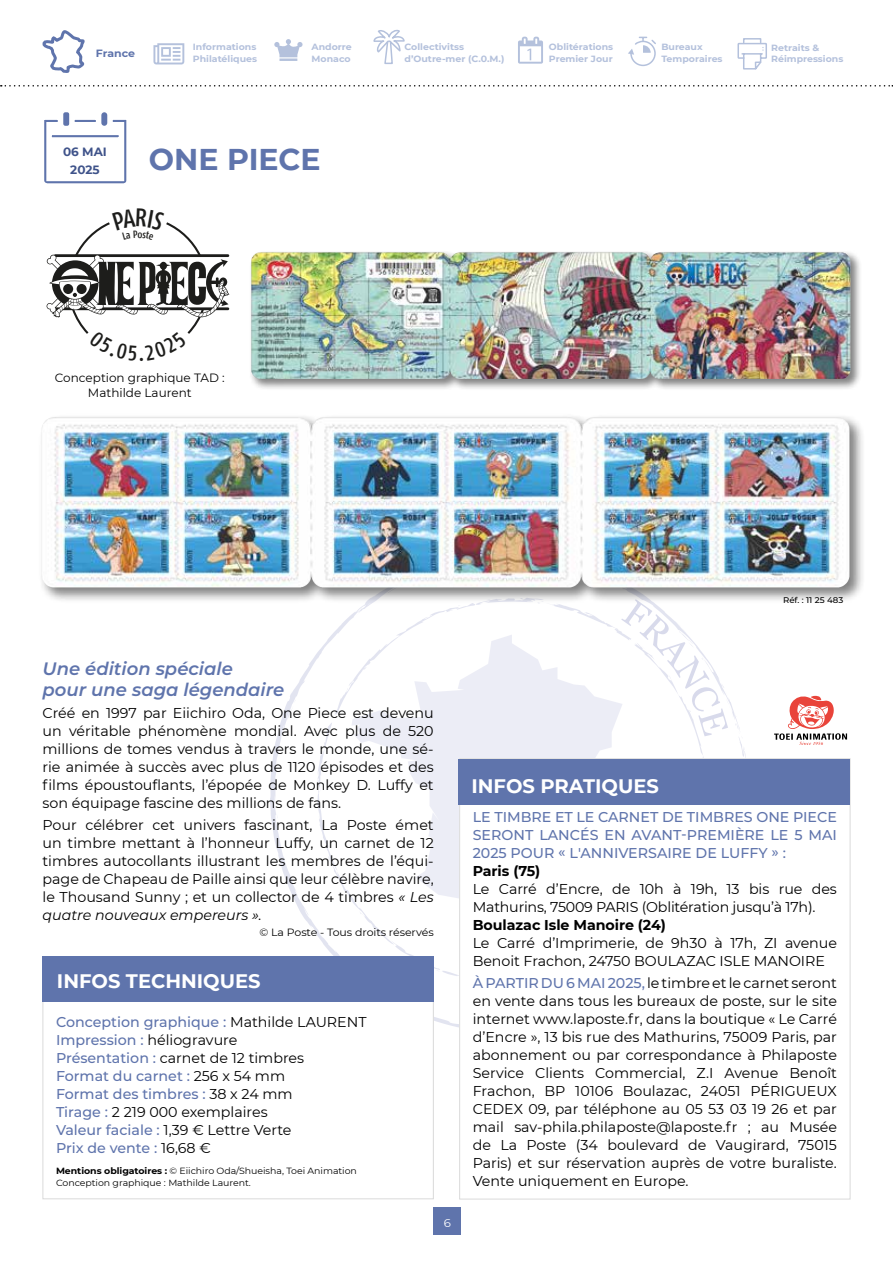
<style>
.page{position:relative;width:893px;height:1263px;background:#fff}
.page>*{position:absolute;margin:0;border:0;box-sizing:border-box;transform-origin:0 0}
.t1{font:700 30px "Montserrat";color:#5f74ac}
.t2{font:700 19.5px "Montserrat";color:#fff}
.t3{font:italic 600 18px/21px "Montserrat";color:#5f74ac}
.t4{font:14.25px/18px "Montserrat";letter-spacing:-.005em;color:#000;text-align:justify}
.t5{font:500 14.25px/18px "Montserrat";color:#5f74ac}
.t6{font:700 14.25px "Montserrat";letter-spacing:-.005em;color:#000}
.t7{font:12px/15px "Montserrat";color:#000;text-align:center}
.t8{font:700 12px/18px "Montserrat";color:#3f538a;text-align:center}
.t9{font:11.25px "Montserrat";color:#fff;scale:1.04 1}
.t10{font:10.5px "Montserrat";letter-spacing:-.005em;color:#000;scale:1.04 1}
.t11{font:700 10.5px "Montserrat";letter-spacing:-.005em;color:#5f74ac;scale:1.04 1}
.t12{font:700 9px/11.6px "Montserrat";color:#b4c1dc;scale:1.04 1}
.t13{font:9px/12px "Montserrat";letter-spacing:-.005em;color:#000;scale:1.04 1}
.t14{font:500 8.25px "Montserrat";color:#000;scale:1.04 1}
.s1{font-style:italic}
.s2{font-weight:400;color:#000}
.s3{font-weight:700}
.s4{font-weight:500;color:#5f74ac}
</style>
<div class="page">
<svg style="left:270px;top:653px;width:189px;height:375px"></svg>
<svg style="left:317px;top:603px;width:429px;height:382px"></svg>
<div style="left:434px;top:1208px;width:27px;height:27px;background:#5f74ac"></div>
<div style="left:43px;top:1000px;width:390px;height:199px;background:#fff"></div>
<div style="left:43px;top:1000px;width:391px;height:199px;border:1px solid #dadada"></div>
<div style="left:43px;top:956px;width:391px;height:46px;background:#5f74ac"></div>
<div style="left:249px;top:250px;width:613px;height:140px;background:#000;opacity:.5"></div>
<img style="left:251px;top:361px;width:398px;height:18px">
<div style="left:38px;top:413px;width:827px;height:190px;background:#000;opacity:.5"></div>
<img style="left:41px;top:417px;width:524px;height:170px">
<div style="left:460px;top:759px;width:390px;height:440px;background:#fff"></div>
<div style="left:459px;top:759px;width:391px;height:45px;background:#5f74ac"></div>
<svg style="left:774px;top:695px;width:73px;height:50px"></svg>
<img style="left:1px;top:29px;width:892px;height:332px">
<p class="t12" style="left:193px;top:41px;width:63px">Informations<br>Philatéliques</p>
<p class="t12" style="left:405px;top:41px;width:98px">Collectivitss d’Outre-mer (C.0.M.)</p>
<p class="t12" style="left:549px;top:41px;width:63px">Oblitérations<br>Premier Jour</p>
<p class="t12" style="left:771px;top:41px;width:71px">Retraits &amp;<br>Réimpressions</p>
<p class="t12" style="left:312px;top:41px;width:40px">Andorre<br>Monaco</p>
<p class="t11" style="left:96px;top:46px;width:39px">France</p>
<p class="t12" style="left:661px;top:41px;width:60px">Bureaux<br>Temporaires</p>
<p class="t8" style="left:63px;top:142px;width:45px">06 MAI<br>2025</p>
<h1 class="t1" style="left:149px;top:138px;width:173px">ONE PIECE</h1>
<p class="t7" style="left:55px;top:370px;width:171px">Conception graphique TAD :<br>Mathilde Laurent</p>
<p class="t14" style="left:783px;top:594px;width:59px">Réf. : 11 25 483</p>
<p class="t3" style="left:43px;top:657px;width:243px">Une édition spéciale<br>pour une saga légendaire</p>
<p class="t4" style="left:43px;top:703px;width:393px">Créé en 1997 par Eiichiro Oda, One Piece est devenu un véritable phénomène mondial. Avec plus de 520 millions de tomes vendus à travers le monde, une sé&shy;rie animée à succès avec plus de 1120 épisodes et des films époustouflants, l’épopée de Monkey D. Luffy et son équipage fascine des millions de fans.</p>
<p class="t4" style="left:43px;top:815px;width:393px">Pour célébrer cet univers fascinant, La Poste émet un timbre mettant à l’honneur Luffy, un carnet de 12 timbres autocollants illustrant les membres de l’équi&shy;page de Chapeau de Paille ainsi que leur célèbre navire, le Thousand Sunny ; et un collector de 4 timbres <span class="s1">« Les quatre nouveaux empereurs ».</span></p>
<p class="t10" style="left:260px;top:925px;width:169px">© La Poste - Tous droits réservés</p>
<h2 class="t2" style="left:57px;top:967px;width:205px">INFOS TECHNIQUES</h2>
<p class="t5" style="left:56px;top:1012px;width:312px">Conception graphique : <span class="s2">Mathilde LAURENT<br></span>Impression : <span class="s2">héliogravure<br></span>Présentation : <span class="s2">carnet de 12 timbres<br></span>Format du carnet : <span class="s2">256 x 54 mm<br></span>Format des timbres : <span class="s2">38 x 24 mm<br></span>Tirage : <span class="s2">2 219 000 exemplaires<br></span>Valeur faciale : <span class="s2">1,39 € Lettre Verte<br></span>Prix de vente : <span class="s2">16,68 €</span></p>
<p class="t13" style="left:56px;top:1164px;width:291px"><span class="s3">Mentions obligatoires :</span> © Eiichiro Oda/Shueisha, Toei Animation<br>Conception graphique : Mathilde Laurent.</p>
<p class="t9" style="left:444px;top:1215px;width:8px">6</p>
<h2 class="t2" style="left:471px;top:771px;width:189px">INFOS PRATIQUES</h2>
<p class="t5" style="left:473px;top:807px;width:366px;text-align:justify">LE TIMBRE ET LE CARNET DE TIMBRES ONE PIECE SERONT LANCÉS EN AVANT-PREMIÈRE LE 5 MAI 2025 POUR « L'ANNIVERSAIRE DE LUFFY » :</p>
<p class="t6" style="left:473px;top:860px;width:69px">Paris (75)</p>
<p class="t4" style="left:473px;top:879px;width:366px">Le Carré d’Encre, de 10h à 19h, 13 bis rue des<br>Mathurins, 75009 PARIS (Oblitération jusqu’à 17h).</p>
<p class="t6" style="left:473px;top:914px;width:195px">Boulazac Isle Manoire (24)</p>
<p class="t4" style="left:473px;top:933px;width:366px">Le Carré d’Imprimerie, de 9h30 à 17h, ZI avenue<br>Benoit Frachon, 24750 BOULAZAC ISLE MANOIRE</p>
<p class="t4" style="left:473px;top:973px;width:366px"><span class="s4">À PARTIR DU 6 MAI 2025,</span> le timbre et le carnet seront en vente dans tous les bureaux de poste, sur le site internet www.laposte.fr, dans la boutique « Le Carré d’Encre », 13 bis rue des Mathurins, 75009 Paris, par abonnement ou par correspondance à Philaposte Service Clients Commercial, Z.I Avenue Benoît Frachon, BP 10106 Boulazac, 24051 PÉRIGUEUX CEDEX 09, par téléphone au 05 53 03 19 26 et par mail sav-phila.philaposte@laposte.fr ; au Musée de La Poste (34 boulevard de Vaugirard, 75015<br>Paris) et sur réservation auprès de votre buraliste.<br>Vente uniquement en Europe.</p>
</div>
